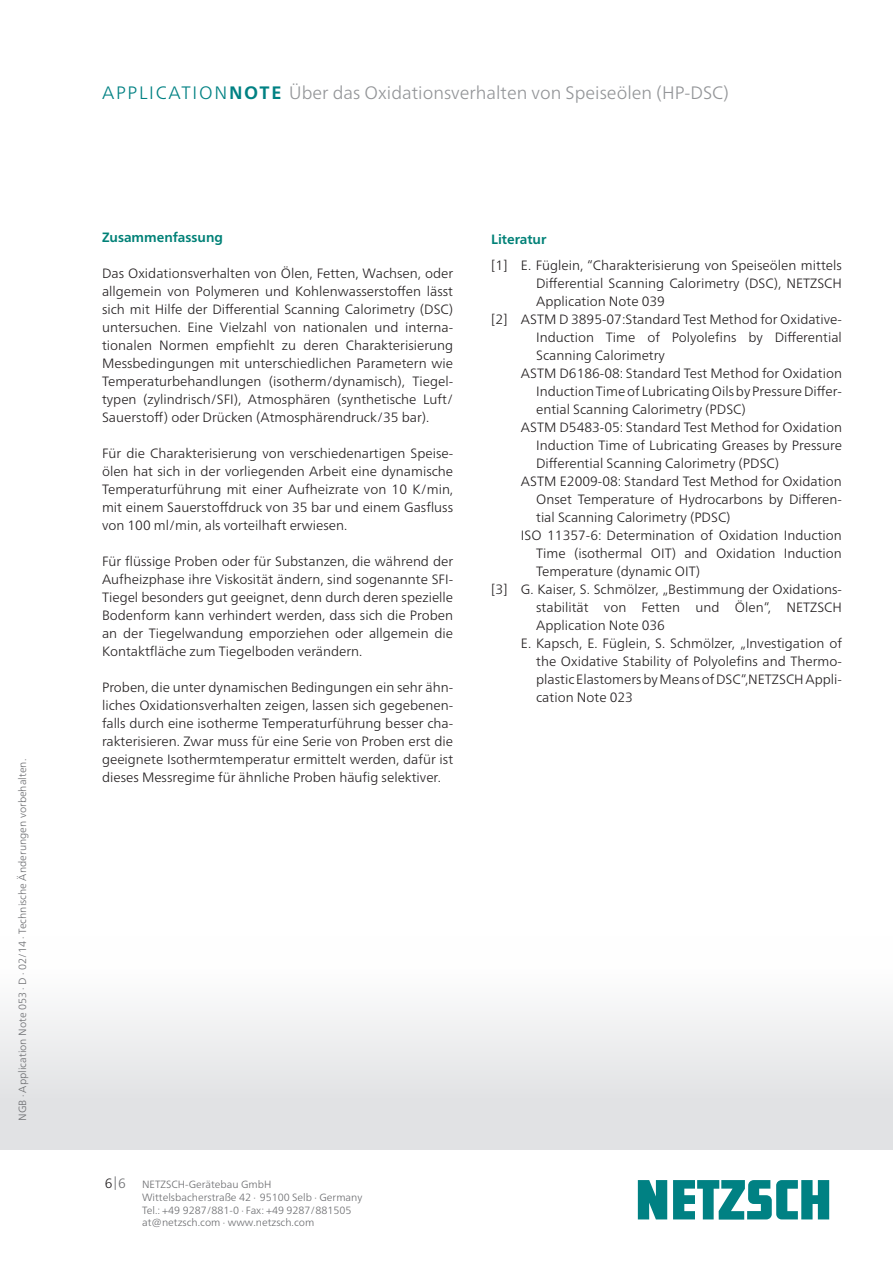
<style>
.page{position:relative;width:893px;height:1263px;background:#fff}
.page>*{position:absolute;margin:0;border:0;box-sizing:border-box;transform-origin:0 0}
.Fließtext_engl{font:300 18px "Frutiger Neue LTW1 G";color:#939598}
.D_Fließtext{font:300 13.5px/18px "Frutiger Neue LTW1 G";color:#231f20;text-align:justify}
.t1{font:700 13.5px "Frutiger Neue LTW1 G";color:#008177}
.t2{font:300 13.5px "Frutiger Neue LTW1 G";color:#6c6d70}
.E_Bildunterschrift{font:300 10.5px "Frutiger Neue LTW1 G";color:#6c6d70}
.s1{color:#008183}
.s2{font-weight:700;color:#008183}
.s3{color:#231f20}
</style>
<div class="page">
<svg style="left:638px;top:1180px;width:191px;height:39px"></svg>
<p class="E_Bildunterschrift" style="left:16px;top:1121px;width:363px;rotate:-90deg">NGB · Application Note 053 · D · 02/14 · Technische Änderungen vorbehalten.</p>
<p class="Fließtext_engl" style="left:102px;top:82px;width:628px"><span class="s1">APPLICATION</span><span class="s2">NOTE</span> Über das Oxidationsverhalten von Speiseölen (HP-DSC)</p>
<p class="t1" style="left:102px;top:229px;width:122px">Zusammenfassung</p>
<p class="D_Fließtext" style="left:102px;top:264px;width:353px">Das Oxidationsverhalten von Ölen, Fetten, Wachsen, oder allgemein von Polymeren und Kohlenwasserstoffen lässt sich mit Hilfe der Differential Scanning Calorimetry (DSC) untersuchen. Eine Vielzahl von nationalen und interna&shy;tionalen Normen empfiehlt zu deren Charakterisierung Messbedingungen mit unterschiedlichen Parametern wie Temperaturbehandlungen (isotherm/dynamisch), Tiegel&shy;typen (zylindrisch/SFI), Atmosphären (synthetische Luft/ Sauerstoff) oder Drücken (Atmosphärendruck/35 bar).</p>
<p class="D_Fließtext" style="left:102px;top:444px;width:353px">Für die Charakterisierung von verschiedenartigen Speise&shy;ölen hat sich in der vorliegenden Arbeit eine dynamische Temperaturführung mit einer Aufheizrate von 10 K/min, mit einem Sauerstoffdruck von 35 bar und einem Gasfluss von 100 ml/min, als vorteilhaft erwiesen.</p>
<p class="D_Fließtext" style="left:102px;top:552px;width:353px">Für flüssige Proben oder für Substanzen, die während der Aufheizphase ihre Viskosität ändern, sind sogenannte SFI-Tiegel besonders gut geeignet, denn durch deren spezielle Bodenform kann verhindert werden, dass sich die Proben an der Tiegelwandung emporziehen oder allgemein die Kontaktfläche zum Tiegelboden verändern.</p>
<p class="D_Fließtext" style="left:102px;top:678px;width:353px">Proben, die unter dynamischen Bedingungen ein sehr ähn&shy;liches Oxidationsverhalten zeigen, lassen sich gegebenen&shy;falls durch eine isotherme Temperaturführung besser cha&shy;rakterisieren. Zwar muss für eine Serie von Proben erst die geeignete Isothermtemperatur ermittelt werden, dafür ist dieses Messregime für ähnliche Proben häufig selektiver.</p>
<p class="t1" style="left:491px;top:231px;width:57px">Literatur</p>
<p class="D_Fließtext" style="left:536px;top:256px;width:307px;text-indent:-45px">[1] E. Füglein, “Charakterisierung von Speiseölen mittels Differential Scanning Calorimetry (DSC), NETZSCH Application Note 039</p>
<p class="D_Fließtext" style="left:536px;top:310px;width:307px;text-indent:-45px">[2] ASTM D 3895-07:Standard Test Method for Oxidative-Induction Time of Polyolefins by Differential Scanning Calorimetry</p>
<p class="D_Fließtext" style="left:536px;top:364px;width:307px;text-indent:-15px">ASTM D6186-08: Standard Test Method for Oxidation Induction Time of Lubricating Oils by Pressure Differ&shy;ential Scanning Calorimetry (PDSC)</p>
<p class="D_Fließtext" style="left:536px;top:418px;width:307px;text-indent:-15px">ASTM D5483-05: Standard Test Method for Oxidation Induction Time of Lubricating Greases by Pressure Differential Scanning Calorimetry (PDSC)</p>
<p class="D_Fließtext" style="left:536px;top:472px;width:307px;text-indent:-15px">ASTM E2009-08: Standard Test Method for Oxidation Onset Temperature of Hydrocarbons by Differen&shy;tial Scanning Calorimetry (PDSC)</p>
<p class="D_Fließtext" style="left:536px;top:526px;width:307px;text-indent:-15px">ISO 11357-6: Determination of Oxidation Induction Time (isothermal OIT) and Oxidation Induction Temperature (dynamic OIT)</p>
<p class="D_Fließtext" style="left:536px;top:580px;width:307px;text-indent:-45px">[3] G. Kaiser, S. Schmölzer, „Bestimmung der Oxidations&shy;stabilität von Fetten und Ölen“, NETZSCH Application Note 036</p>
<p class="D_Fließtext" style="left:536px;top:634px;width:307px;text-indent:-15px">E. Kapsch, E. Füglein, S. Schmölzer, „Investigation of the Oxidative Stability of Polyolefins and Thermo&shy;plastic Elastomers by Means of DSC“,NETZSCH Appli&shy;cation Note 023</p>
<p class="t2" style="left:105px;top:1175px;width:23px"><span class="s3">6</span>|6</p>
<p class="E_Bildunterschrift" style="left:142px;top:1178px;width:131px">NETZSCH-Gerätebau GmbH</p>
<p class="E_Bildunterschrift" style="left:142px;top:1191px;width:222px">Wittelsbacherstraße 42 ∙ 95100 Selb ∙ Germany</p>
<p class="E_Bildunterschrift" style="left:142px;top:1203px;width:211px">Tel.: +49 9287/881-0 ∙ Fax: +49 9287/881505</p>
<p class="E_Bildunterschrift" style="left:142px;top:1216px;width:174px">at@netzsch.com ∙ www.netzsch.com</p>
</div>
